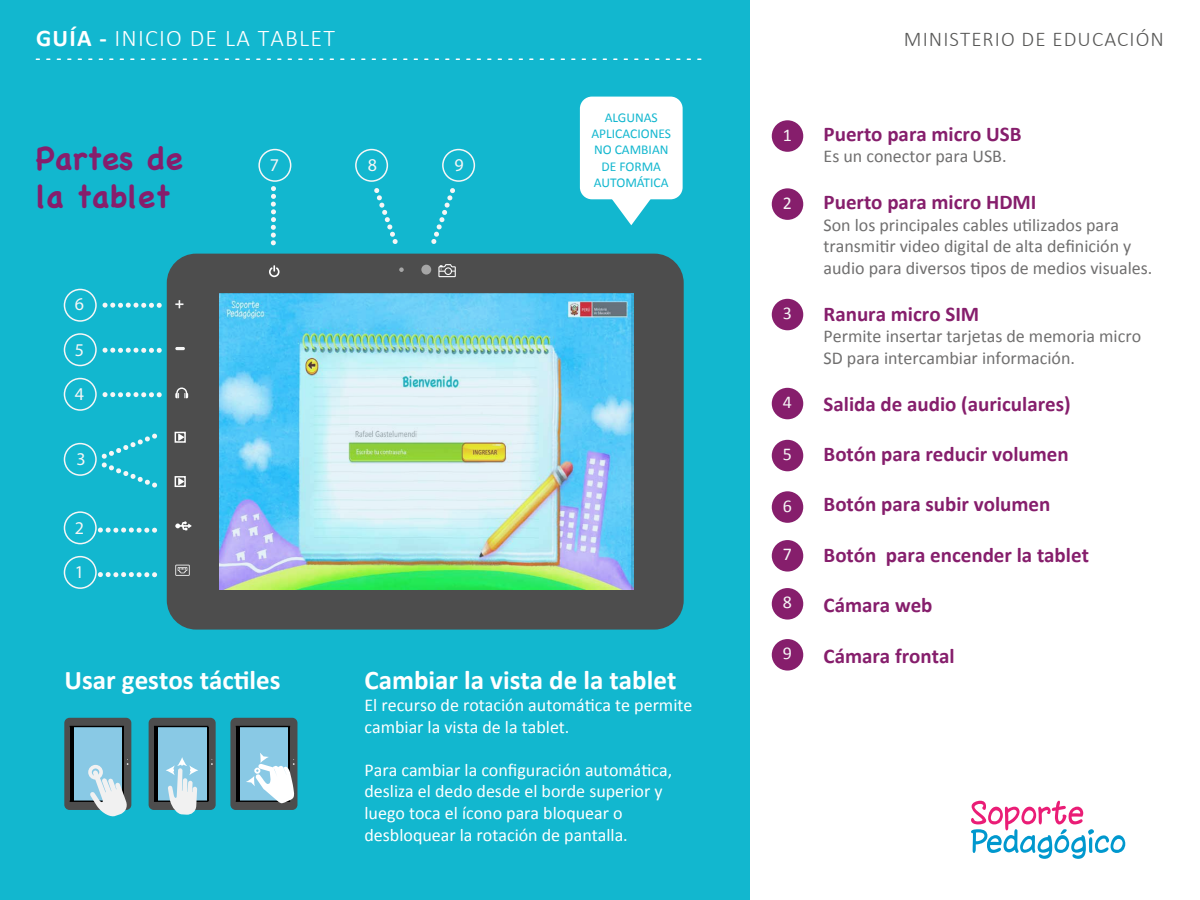
<style>
.page{position:relative;width:1200px;height:900px;background:#fff}
.page>*{position:absolute;margin:0;border:0;box-sizing:border-box;transform-origin:0 0}
.t1{font:700 31.5px "Chalkboard";color:#861e6c}
.t2{font:700 27px "Calibri";color:#fff}
.t3{font:300 24px "Calibri";letter-spacing:.05em;color:#fff}
.t4{font:700 21px "Calibri";color:#861e6c}
.t5{font:300 21px "Calibri";letter-spacing:.05em;color:#575756}
.t6{font:18px/21.6px "Calibri";color:#706f6f}
.t7{font:18px/21.6px "Calibri";color:#fff}
.t8{font:18px "Myriad Pro";color:#f6f6f6}
.t9{font:18px "Calibri";color:#f6f6f6}
.t10{font:13.5px/16.2px "Calibri";color:#12b7cf;text-align:center}
.s1{font-weight:700}
</style>
<div class="page">
<div style="left:0;top:0;width:750px;height:900px;background:#12b7cf"></div>
<svg style="left:971px;top:801px;width:154px;height:58px"></svg>
<div style="left:167px;top:254px;width:517px;height:376px;background:#4d4d4d;border-radius:29px"></div>
<svg style="left:421px;top:265px;width:10px;height:10px"></svg>
<svg style="left:399px;top:267px;width:5px;height:5px"></svg>
<svg style="left:175px;top:347px;width:10px;height:3px"></svg>
<svg style="left:175px;top:300px;width:8px;height:8px"></svg>
<svg style="left:175px;top:388px;width:13px;height:10px"></svg>
<svg style="left:438px;top:264px;width:18px;height:13px"></svg>
<svg style="left:269px;top:265px;width:11px;height:12px"></svg>
<div style="left:64px;top:443px;width:33px;height:33px;border:2px solid #f6f6f6;border-radius:50%"></div>
<svg style="left:101px;top:433px;width:56px;height:55px"></svg>
<div style="left:64px;top:511px;width:33px;height:33px;border:2px solid #f6f6f6;border-radius:50%"></div>
<svg style="left:98px;top:528px;width:59px;height:5px"></svg>
<div style="left:64px;top:556px;width:33px;height:33px;border:2px solid #f6f6f6;border-radius:50%"></div>
<svg style="left:98px;top:572px;width:59px;height:5px"></svg>
<div style="left:64px;top:378px;width:33px;height:33px;border:2px solid #f6f6f6;border-radius:50%"></div>
<svg style="left:103px;top:392px;width:59px;height:5px"></svg>
<div style="left:64px;top:333px;width:33px;height:33px;border:2px solid #f6f6f6;border-radius:50%"></div>
<svg style="left:103px;top:348px;width:59px;height:5px"></svg>
<div style="left:64px;top:289px;width:33px;height:33px;border:2px solid #f6f6f6;border-radius:50%"></div>
<svg style="left:103px;top:303px;width:59px;height:5px"></svg>
<div style="left:258px;top:149px;width:33px;height:33px;border:2px solid #f6f6f6;border-radius:50%"></div>
<div style="left:355px;top:149px;width:33px;height:33px;border:2px solid #f6f6f6;border-radius:50%"></div>
<svg style="left:271px;top:186px;width:5px;height:59px"></svg>
<div style="left:442px;top:149px;width:33px;height:33px;border:2px solid #f6f6f6;border-radius:50%"></div>
<svg style="left:431px;top:188px;width:24px;height:56px"></svg>
<svg style="left:374px;top:188px;width:24px;height:56px"></svg>
<div style="left:175px;top:432px;width:11px;height:11px;border:2px solid #fff"></div>
<svg style="left:178px;top:434px;width:6px;height:7px"></svg>
<div style="left:175px;top:476px;width:11px;height:11px;border:2px solid #fff"></div>
<svg style="left:178px;top:478px;width:6px;height:7px"></svg>
<svg style="left:175px;top:521px;width:17px;height:9px"></svg>
<svg style="left:175px;top:565px;width:15px;height:11px"></svg>
<img style="left:220px;top:294px;width:414px;height:296px">
<div style="left:772px;top:120px;width:31px;height:32px;background:#861e6c;border-radius:50%"></div>
<div style="left:772px;top:188px;width:31px;height:32px;background:#861e6c;border-radius:50%"></div>
<div style="left:772px;top:299px;width:31px;height:31px;background:#861e6c;border-radius:50%"></div>
<div style="left:772px;top:388px;width:31px;height:31px;background:#861e6c;border-radius:50%"></div>
<div style="left:772px;top:440px;width:31px;height:31px;background:#861e6c;border-radius:50%"></div>
<div style="left:772px;top:491px;width:31px;height:32px;background:#861e6c;border-radius:50%"></div>
<div style="left:772px;top:540px;width:31px;height:32px;background:#861e6c;border-radius:50%"></div>
<div style="left:772px;top:588px;width:31px;height:32px;background:#861e6c;border-radius:50%"></div>
<div style="left:772px;top:639px;width:31px;height:32px;background:#861e6c;border-radius:50%"></div>
<div style="left:149px;top:718px;width:67px;height:92px;background:#4d4d4d;border-radius:5px"></div>
<div style="left:154px;top:727px;width:53px;height:74px;background:#89c9e5"></div>
<hr style="left:207px;top:727px;width:1px;height:74px;background:#000">
<hr style="left:154px;top:727px;width:4px;height:74px;background:#000">
<hr style="left:154px;top:726px;width:54px;height:1px;background:#000">
<hr style="left:154px;top:801px;width:54px;height:1px;background:#000">
<div style="left:230px;top:718px;width:67px;height:92px;background:#4d4d4d;border-radius:5px"></div>
<div style="left:236px;top:727px;width:53px;height:74px;background:#89c9e5"></div>
<hr style="left:289px;top:727px;width:1px;height:74px;background:#000">
<hr style="left:236px;top:727px;width:4px;height:74px;background:#000">
<hr style="left:236px;top:726px;width:54px;height:1px;background:#000">
<hr style="left:236px;top:801px;width:54px;height:1px;background:#000">
<div style="left:64px;top:718px;width:67px;height:92px;background:#4d4d4d;border-radius:5px"></div>
<div style="left:70px;top:727px;width:52px;height:74px;background:#89c9e5"></div>
<hr style="left:122px;top:727px;width:2px;height:74px;background:#000">
<hr style="left:70px;top:727px;width:4px;height:74px;background:#000">
<hr style="left:70px;top:726px;width:54px;height:1px;background:#000">
<hr style="left:70px;top:801px;width:54px;height:1px;background:#000">
<svg style="left:166px;top:757px;width:32px;height:58px"></svg>
<div style="left:88px;top:765px;width:15px;height:15px;border:4px solid #f1f1f1;border-radius:50%"></div>
<svg style="left:90px;top:759px;width:38px;height:58px"></svg>
<svg style="left:246px;top:753px;width:49px;height:50px"></svg>
<div style="left:580px;top:97px;width:103px;height:102px;background:#fff;border-radius:12px"></div>
<svg style="left:611px;top:199px;width:40px;height:26px"></svg>
<svg style="left:36px;top:58px;width:666px;height:2px"></svg>
<h3 class="t3" style="left:36px;top:23px;width:300px"><span class="s1">GUÍA -</span> INICIO DE LA TABLET</h3>
<p class="t5" style="left:904px;top:26px;width:261px">MINISTERIO DE EDUCACIÓN</p>
<h1 class="t1" style="left:36px;top:139px;width:148px">Partes de</h1>
<h1 class="t1" style="left:36px;top:177px;width:136px">la tablet</h1>
<p class="t8" style="left:75px;top:292px;width:11px">6</p>
<p class="t8" style="left:75px;top:338px;width:11px">5</p>
<p class="t8" style="left:75px;top:383px;width:11px">4</p>
<p class="t8" style="left:76px;top:448px;width:11px">3</p>
<p class="t8" style="left:75px;top:517px;width:11px">2</p>
<p class="t8" style="left:75px;top:561px;width:11px">1</p>
<p class="t8" style="left:270px;top:154px;width:11px">7</p>
<p class="t8" style="left:368px;top:154px;width:11px">8</p>
<p class="t8" style="left:455px;top:154px;width:11px">9</p>
<p class="t10" style="left:591px;top:110px;width:81px">ALGUNAS<br>APLICACIONES<br>NO CAMBIAN<br>DE FORMA<br>AUTOMÁTICA</p>
<h2 class="t2" style="left:64px;top:663px;width:218px">Usar gestos táctiles</h2>
<h2 class="t2" style="left:364px;top:663px;width:313px">Cambiar la vista de la tablet</h2>
<p class="t7" style="left:364px;top:694px;width:329px">El recurso de rotación automática te permite cambiar la vista de la tablet.</p>
<p class="t7" style="left:364px;top:759px;width:309px">Para cambiar la configuración automática, desliza el dedo desde el borde superior y luego toca el ícono para bloquear o desbloquear la rotación de pantalla.</p>
<p class="t9" style="left:783px;top:123px;width:11px">1</p>
<p class="t9" style="left:783px;top:191px;width:11px">2</p>
<p class="t9" style="left:783px;top:302px;width:11px">3</p>
<p class="t9" style="left:783px;top:391px;width:11px">4</p>
<p class="t9" style="left:783px;top:443px;width:11px">5</p>
<p class="t9" style="left:783px;top:494px;width:11px">6</p>
<p class="t9" style="left:783px;top:543px;width:11px">7</p>
<p class="t9" style="left:783px;top:591px;width:11px">8</p>
<p class="t9" style="left:783px;top:642px;width:11px">9</p>
<p class="t4" style="left:824px;top:120px;width:199px">Puerto para micro USB</p>
<p class="t6" style="left:824px;top:146px;width:185px">Es un conector para USB.</p>
<p class="t4" style="left:824px;top:189px;width:214px">Puerto para micro HDMI</p>
<p class="t6" style="left:824px;top:214px;width:330px">Son los principales cables utilizados para transmitir video digital de alta definición y audio para diversos tipos de medios visuales.</p>
<p class="t4" style="left:824px;top:300px;width:157px">Ranura micro SIM</p>
<p class="t6" style="left:824px;top:326px;width:319px">Permite insertar tarjetas de memoria micro<br>SD para intercambiar información.</p>
<p class="t4" style="left:824px;top:390px;width:249px">Salida de audio (auriculares)</p>
<p class="t4" style="left:824px;top:441px;width:247px">Botón para reducir volumen</p>
<p class="t4" style="left:824px;top:491px;width:228px">Botón para subir volumen</p>
<p class="t4" style="left:824px;top:541px;width:267px">Botón para encender la tablet</p>
<p class="t4" style="left:824px;top:592px;width:110px">Cámara web</p>
<p class="t4" style="left:824px;top:642px;width:132px">Cámara frontal</p>
</div>
